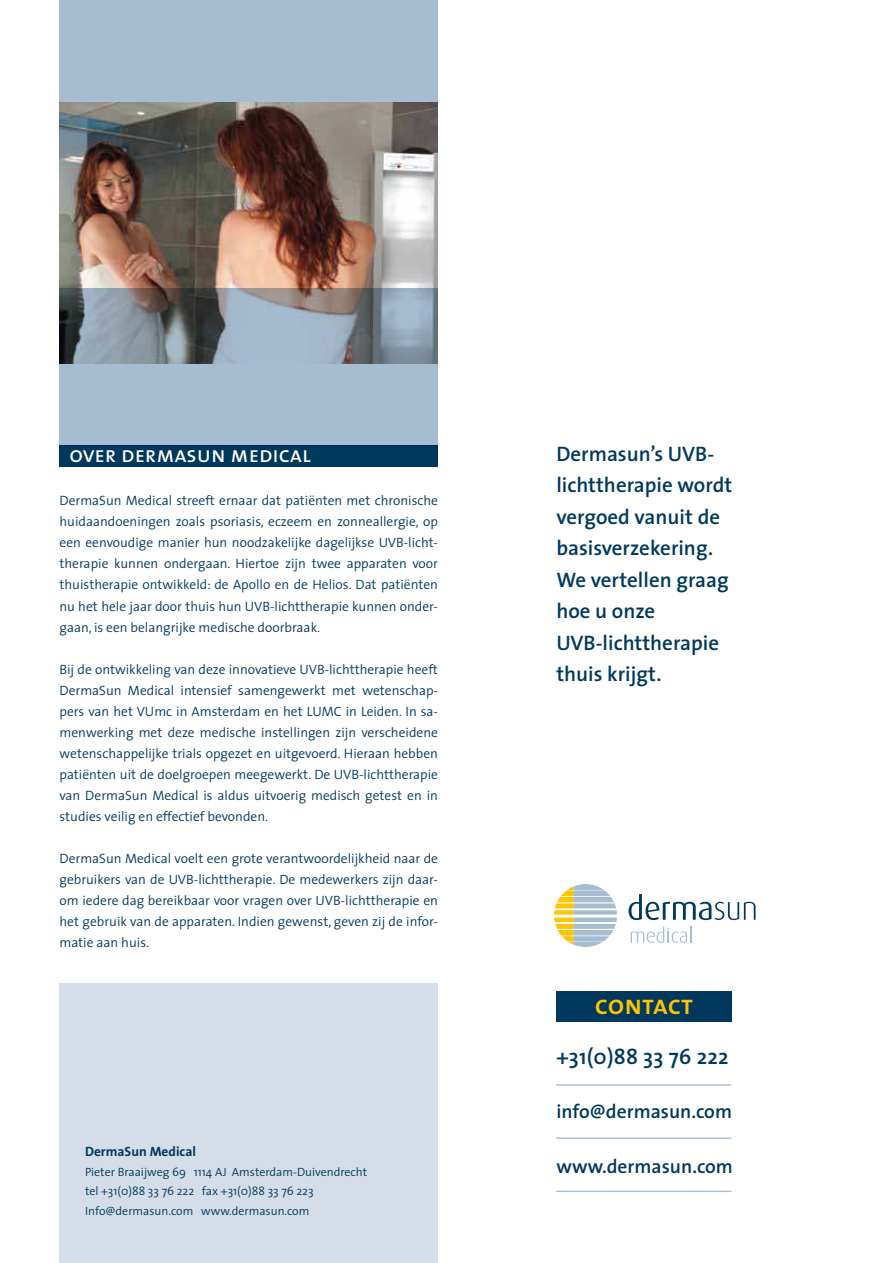
<style>
.page{position:relative;width:893px;height:1263px;background:#fff}
.page>*{position:absolute;margin:0;border:0;box-sizing:border-box;transform-origin:0 0}
.t1{font:27.3px "The Sans Semi Bold Caps";letter-spacing:-.005em;color:#fdc400}
.t2{font:22.5px "The Sans Caps";color:#fff}
.t3{font:600 21.75px "The Sans";color:#00395d}
.t4{font:600 21px/31.5px "The Sans";color:#00395d}
.t5{font:600 19.5px "The Sans";color:#00395d}
.t6{font:300 13.5px/21px "The Sans";color:#00395d;text-align:justify}
.t7{font:700 13.5px "The Sans";color:#00395d}
.t8{font:300 12px/19.5px "The Sans";color:#00395d}
</style>
<div class="page">
<div style="left:60px;top:983px;width:378px;height:280px;background:#d4dde8"></div>
<svg style="left:629px;top:894px;width:126px;height:26px"></svg>
<svg style="left:631px;top:927px;width:60px;height:16px"></svg>
<svg style="left:554px;top:884px;width:63px;height:63px"></svg>
<div style="left:556px;top:991px;width:175px;height:31px;background:#00395d"></div>
<hr style="left:556px;top:1084px;width:175px;height:2px;background:#a6bcd1">
<hr style="left:556px;top:1137px;width:175px;height:2px;background:#a6bcd1">
<hr style="left:556px;top:1191px;width:175px;height:1px;background:#a6bcd1">
<div style="left:60px;top:0;width:378px;height:102px;background:#a6bcd1"></div>
<div style="left:60px;top:445px;width:378px;height:22px;background:#00395d"></div>
<img style="left:60px;top:102px;width:378px;height:186px">
<svg style="left:60px;top:288px;width:378px;height:157px;background:#93a3b3"></svg>
<h2 class="t2" style="left:69px;top:445px;width:243px">over dermasun medical</h2>
<p class="t6" style="left:60px;top:491px;width:380px">DermaSun Medical streeft ernaar dat patiënten met chronische huidaandoeningen zoals psoriasis, eczeem en zonneallergie, op een eenvoudige manier hun noodzakelijke dagelijkse UVB-licht&shy;therapie kunnen ondergaan. Hiertoe zijn twee apparaten voor thuistherapie ontwikkeld: de Apollo en de Helios. Dat patiënten nu het hele jaar door thuis hun UVB-lichttherapie kunnen onder&shy;gaan, is een belangrijke medische doorbraak.</p>
<p class="t6" style="left:60px;top:660px;width:380px">Bij de ontwikkeling van deze innovatieve UVB-lichttherapie heeft DermaSun Medical intensief samengewerkt met wetenschap&shy;pers van het VUmc in Amsterdam en het LUMC in Leiden. In sa&shy;menwerking met deze medische instellingen zijn verscheidene wetenschappelijke trials opgezet en uitgevoerd. Hieraan hebben patiënten uit de doelgroepen meegewerkt. De UVB-lichttherapie van DermaSun Medical is aldus uitvoerig medisch getest en in studies veilig en effectief bevonden.</p>
<p class="t6" style="left:60px;top:849px;width:380px">DermaSun Medical voelt een grote verantwoordelijkheid naar de gebruikers van de UVB-lichttherapie. De medewerkers zijn daar&shy;om iedere dag bereikbaar voor vragen over UVB-lichttherapie en het gebruik van de apparaten. Indien gewenst, geven zij de infor&shy;matie aan huis.</p>
<p class="t7" style="left:85px;top:1146px;width:112px">DermaSun Medical</p>
<p class="t8" style="left:85px;top:1163px;width:284px">Pieter Braaijweg 69 1114 AJ Amsterdam-Duivendrecht tel +31(0)88 33 76 222 fax +31(0)88 33 76 223<br>Info@dermasun.com www.dermasun.com</p>
<h3 class="t4" style="left:556px;top:440px;width:177px">Dermasun’s UVB&shy;lichffherapie wordf vergoed vanuif de basisverzekering.<br>We verfellen graag hoe u onze<br>UVB-lichffherapie fhuis krijgf.</h3>
<h1 class="t1" style="left:595px;top:988px;width:100px">contact</h1>
<h3 class="t3" style="left:556px;top:1047px;width:174px">+31(0)88 33 76 222</h3>
<h3 class="t5" style="left:556px;top:1103px;width:177px">info@dermasun.com</h3>
<h3 class="t5" style="left:556px;top:1158px;width:178px">www.dermasun.com</h3>
</div>
